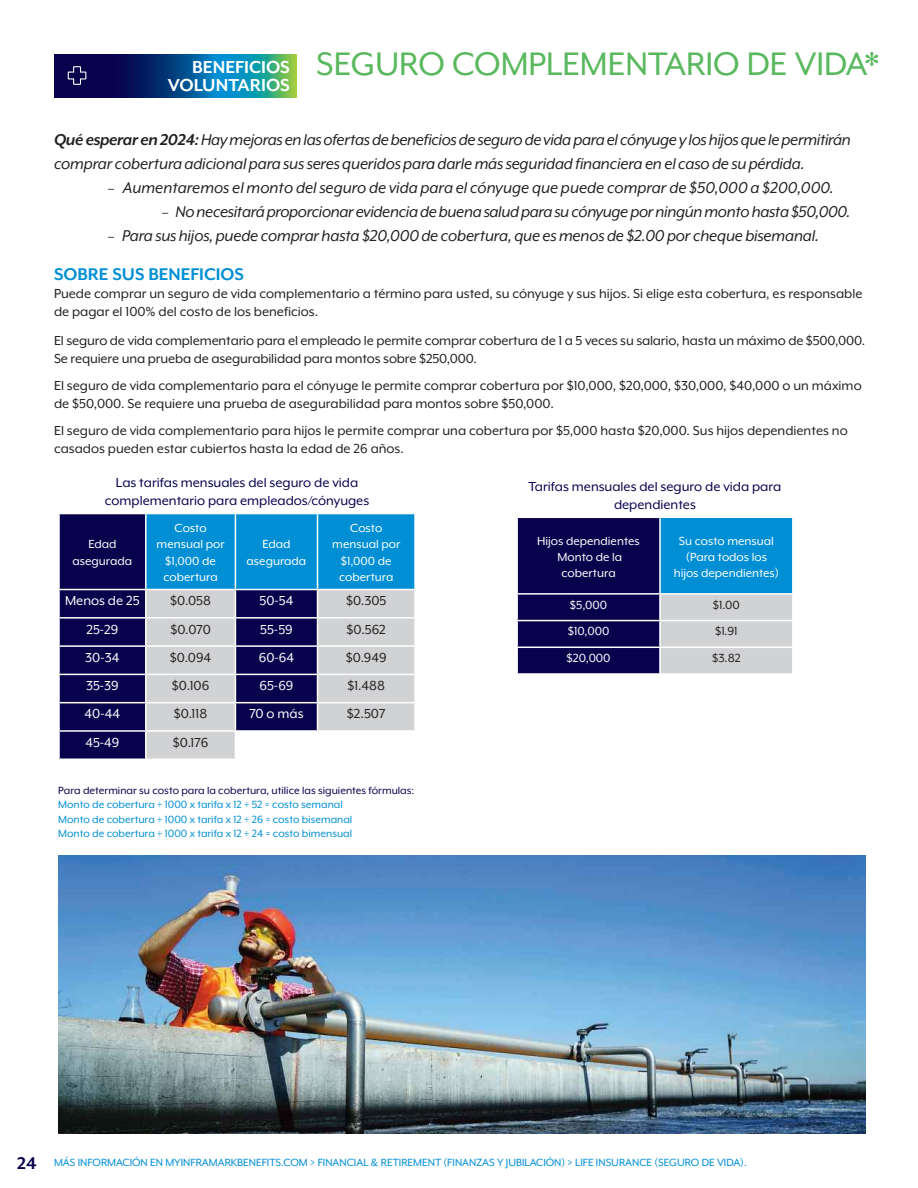
<style>
.page{position:relative;width:918px;height:1188px;background:#fff}
.page>*{position:absolute;margin:0;border:0;box-sizing:border-box;transform-origin:0 0}
.t1{font:37.5px "Mr Eaves XL Mod OT";color:#5ab85e}
.t2{font:700 19.95px "Mr Eaves XL Mod OT";color:#fff}
.t3{font:700 19.5px "Mr Eaves XL Mod OT";color:#008fd5}
.t4{font:italic 18px/24px "Mr Eaves XL Mod OT";letter-spacing:-.01em;color:#231f20}
.t5{font:15px/18px "Mr Eaves XL Mod OT";color:#231f20}
.t6{font:15px/18px "Mr Eaves XL Mod OT";color:#08014c;text-align:center}
.t7{font:15px "Mr Eaves XL Mod OT";color:#fff}
.t8{font:13.5px/16.2px "Mr Eaves XL Mod OT";color:#fff;text-align:center}
.t9{font:13.5px "Mr Eaves XL Mod OT";color:#231f20}
.t10{font:12px/14.4px "Mr Eaves XL Mod OT";color:#008fd5}
.t11{font:12px "Mr Eaves XL Mod OT";color:#08014c}
.s1{font-weight:700;font-size:19.95px;color:#fff}
.s2{font-weight:700}
.s3{font-style:normal;font-size:15px}
.s4{font-weight:700;font-size:19.5px;color:#08014c}
</style>
<div class="page">
<svg style="left:54px;top:54px;width:243px;height:44px;background:#10527c"></svg>
<svg style="left:67px;top:66px;width:20px;height:19px"></svg>
<svg style="left:518px;top:518px;width:274px;height:155px;background:#37568e"></svg>
<hr style="left:659px;top:518px;width:2px;height:75px;background:#fff">
<hr style="left:516px;top:593px;width:144px;height:2px;background:#fff">
<hr style="left:660px;top:593px;width:134px;height:2px;background:#fff">
<hr style="left:659px;top:595px;width:2px;height:25px;background:#fff">
<hr style="left:516px;top:620px;width:144px;height:1px;background:#fff">
<hr style="left:660px;top:620px;width:134px;height:1px;background:#fff">
<hr style="left:659px;top:621px;width:2px;height:26px;background:#fff">
<hr style="left:516px;top:647px;width:144px;height:1px;background:#fff">
<hr style="left:660px;top:647px;width:134px;height:1px;background:#fff">
<hr style="left:659px;top:648px;width:2px;height:25px;background:#fff">
<svg style="left:59px;top:514px;width:356px;height:245px;background:#5f7da8"></svg>
<hr style="left:414px;top:732px;width:2px;height:27px;background:#fff">
<img style="left:58px;top:856px;width:807px;height:278px">
<h1 class="t1" style="left:192px;top:43px;width:688px"><span class="s1">BENEFICIOS</span> SEGURO COMPLEMENTARIO DE VIDA*</h1>
<h2 class="t2" style="left:168px;top:74px;width:124px">VOLUNTARIOS</h2>
<p class="t4" style="left:54px;top:128px;width:798px"><span class="s2">Qué esperar en 2024:</span> Hay mejoras en las ofertas de beneficios de seguro de vida para el cónyuge y los hijos que le permitirán comprar cobertura adicional para sus seres queridos para darle más seguridad financiera en el caso de su pérdida.</p>
<p class="t4" style="left:108px;top:176px;width:727px"><span class="s3">–</span> Aumentaremos el monto del seguro de vida para el cónyuge que puede comprar de $50,000 a $200,000.</p>
<p class="t4" style="left:162px;top:200px;width:690px"><span class="s3">–</span> No necesitará proporcionar evidencia de buena salud para su cónyuge por ningún monto hasta $50,000.</p>
<p class="t4" style="left:108px;top:224px;width:713px"><span class="s3">–</span> Para sus hijos, puede comprar hasta $20,000 de cobertura, que es menos de $2.00 por cheque bisemanal.</p>
<h3 class="t3" style="left:54px;top:263px;width:191px">SOBRE SUS BENEFICIOS</h3>
<p class="t5" style="left:54px;top:285px;width:810px">Puede comprar un seguro de vida complementario a término para usted, su cónyuge y sus hijos. Si elige esta cobertura, es responsable de pagar el 100% del costo de los beneficios.</p>
<p class="t5" style="left:54px;top:331px;width:813px">El seguro de vida complementario para el empleado le permite comprar cobertura de 1 a 5 veces su salario, hasta un máximo de $500,000.<br>Se requiere una prueba de asegurabilidad para montos sobre $250,000.</p>
<p class="t5" style="left:54px;top:376px;width:809px">El seguro de vida complementario para el cónyuge le permite comprar cobertura por $10,000, $20,000, $30,000, $40,000 o un máximo de $50,000. Se requiere una prueba de asegurabilidad para montos sobre $50,000.</p>
<p class="t5" style="left:54px;top:421px;width:795px">El seguro de vida complementario para hijos le permite comprar una cobertura por $5,000 hasta $20,000. Sus hijos dependientes no casados pueden estar cubiertos hasta la edad de 26 años.</p>
<p class="t6" style="left:529px;top:478px;width:254px">Tarifas mensuales del seguro de vida para dependientes</p>
<p class="t8" style="left:537px;top:533px;width:104px">Hijos dependientes<br>Monto de la cobertura</p>
<p class="t8" style="left:674px;top:533px;width:107px">Su costo mensual (Para todos los hijos dependientes)</p>
<p class="t8" style="left:570px;top:596px;width:39px">$5,000</p>
<p class="t9" style="left:713px;top:597px;width:28px">$1.00</p>
<p class="t8" style="left:568px;top:623px;width:43px">$10,000</p>
<p class="t9" style="left:715px;top:624px;width:24px">$1.91</p>
<p class="t8" style="left:567px;top:650px;width:46px">$20,000</p>
<p class="t9" style="left:712px;top:651px;width:30px">$3.82</p>
<p class="t6" style="left:105px;top:473px;width:266px">Las tarifas mensuales del seguro de vida complementario para empleados/cónyuges</p>
<p class="t8" style="left:73px;top:536px;width:61px">Edad asegurada</p>
<p class="t8" style="left:157px;top:520px;width:69px">Costo mensual por $1,000 de cobertura</p>
<p class="t8" style="left:332px;top:520px;width:69px">Costo mensual por $1,000 de cobertura</p>
<p class="t8" style="left:247px;top:536px;width:61px">Edad asegurada</p>
<p class="t7" style="left:65px;top:593px;width:76px">Menos de 25</p>
<p class="t5" style="left:170px;top:592px;width:42px">$0.058</p>
<p class="t7" style="left:260px;top:593px;width:35px">50-54</p>
<p class="t5" style="left:346px;top:592px;width:42px">$0.305</p>
<p class="t7" style="left:86px;top:621px;width:34px">25-29</p>
<p class="t5" style="left:170px;top:620px;width:42px">$0.070</p>
<p class="t7" style="left:260px;top:621px;width:34px">55-59</p>
<p class="t5" style="left:347px;top:620px;width:41px">$0.562</p>
<p class="t7" style="left:85px;top:649px;width:36px">30-34</p>
<p class="t5" style="left:170px;top:648px;width:43px">$0.094</p>
<p class="t7" style="left:259px;top:649px;width:37px">60-64</p>
<p class="t5" style="left:346px;top:648px;width:42px">$0.949</p>
<p class="t7" style="left:86px;top:678px;width:34px">35-39</p>
<p class="t5" style="left:172px;top:677px;width:39px">$0.106</p>
<p class="t7" style="left:260px;top:678px;width:35px">65-69</p>
<p class="t5" style="left:348px;top:677px;width:39px">$1.488</p>
<p class="t7" style="left:85px;top:706px;width:37px">40-44</p>
<p class="t5" style="left:174px;top:705px;width:35px">$0.118</p>
<p class="t7" style="left:249px;top:706px;width:56px">70 o más</p>
<p class="t5" style="left:347px;top:705px;width:40px">$2.507</p>
<p class="t7" style="left:85px;top:734px;width:36px">45-49</p>
<p class="t5" style="left:173px;top:733px;width:37px">$0.176</p>
<p class="t11" style="left:58px;top:784px;width:358px">Para determinar su costo para la cobertura, utilice las siguientes fórmulas:</p>
<p class="t10" style="left:58px;top:797px;width:296px">Monto de cobertura ÷ 1000 x tarifa x 12 ÷ 52 = costo semanal<br>Monto de cobertura ÷ 1000 x tarifa x 12 ÷ 26 = costo bisemanal<br>Monto de cobertura ÷ 1000 x tarifa x 12 ÷ 24 = costo bimensual</p>
<p class="t10" style="left:17px;top:1155px;width:731px"><span class="s4">24</span> MÁS INFORMACIÓN EN MYINFRAMARKBENEFITS.COM &gt; FINANCIAL &amp; RETIREMENT (FINANZAS Y JUBILACIÓN) &gt; LIFE INSURANCE (SEGURO DE VIDA).</p>
</div>
